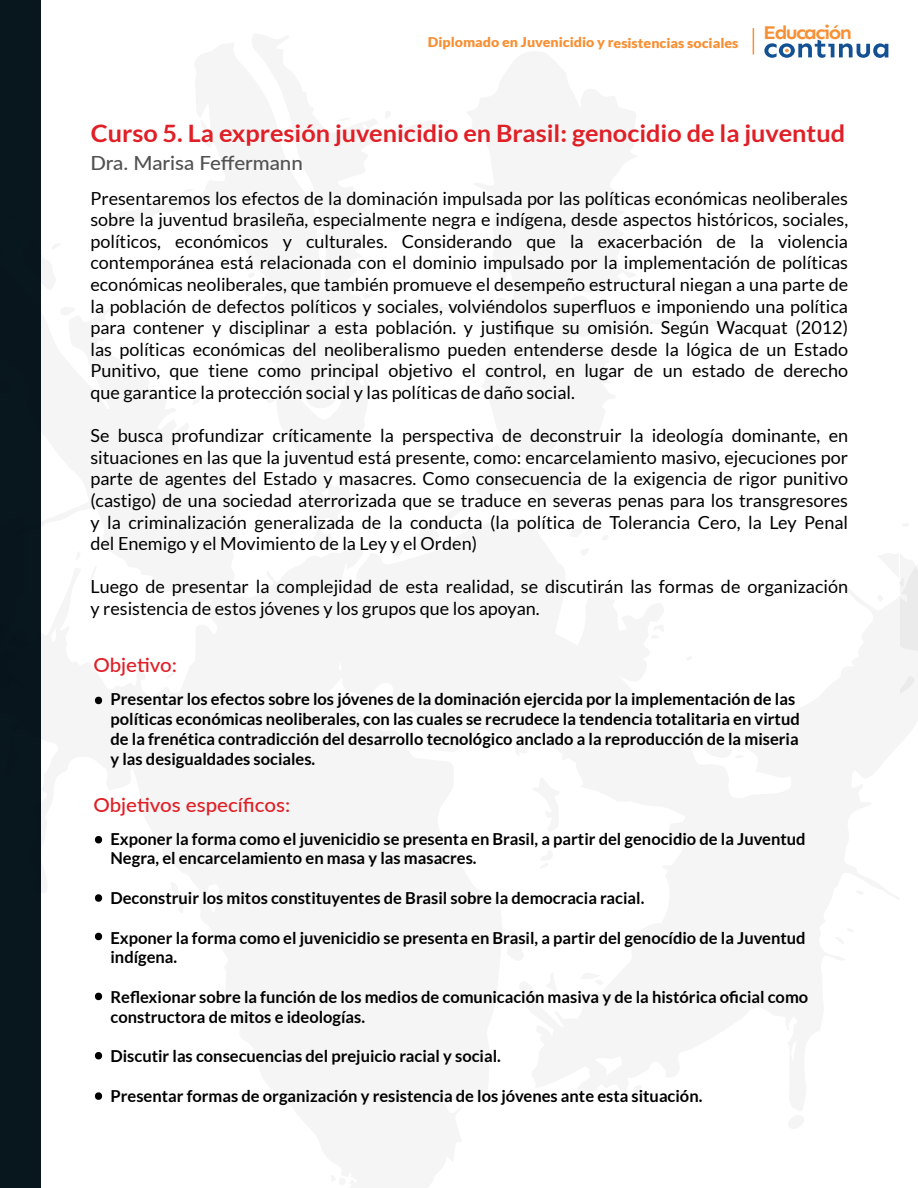
<style>
.page{position:relative;width:918px;height:1188px;background:#fff}
.page>*{position:absolute;margin:0;border:0;box-sizing:border-box;transform-origin:0 0}
.t1{font:700 24px "Lato";color:#e01f26;scale:1.05 1}
.t2{font:500 19.5px "Lato";color:#e01f26;scale:1.05 1}
.t3{font:500 19.5px "Lato";color:#525252;scale:1.05 1}
.t4{font:700 18.9px "Sen";letter-spacing:-.08em;color:#f79034;scale:1.09 1}
.t5{font:18px/21.6px "Lato";color:#000;text-align:justify}
.t6{font:700 16.5px/19.8px "Lato";color:#000}
.t7{font:900 13.5px "Lato";letter-spacing:-.005em;color:#f79034;scale:1.05 1}
</style>
<div class="page">
<div style="left:0;top:0;width:41px;height:1188px;background:#08161d"></div>
<svg style="left:764px;top:40px;width:124px;height:18px"></svg>
<svg style="left:753px;top:28px;width:1px;height:26px"></svg>
<div style="left:422px;top:901px;width:9px;height:7px;background:#f5f5f5;border-radius:2px"></div>
<svg style="left:900px;top:566px;width:18px;height:128px"></svg>
<p class="t7" style="left:428px;top:35px;width:297px">Diplomado en Juvenicidio y resistencias sociales</p>
<p class="t4" style="left:763px;top:22px;width:83px">Educación</p>
<h1 class="t1" style="left:91px;top:119px;width:720px">Curso 5. La expresión juvenicidio en Brasil: genocidio de la juventud</h1>
<p class="t3" style="left:90px;top:149px;width:204px">Dra. Marisa Feffermann</p>
<p class="t5" style="left:90px;top:187px;width:759px">Presentaremos los efectos de la dominación impulsada por las políticas económicas neoliberales sobre la juventud brasileña, especialmente negra e indígena, desde aspectos históricos, sociales, políticos, económicos y culturales. Considerando que la exacerbación de la violencia contemporánea está relacionada con el dominio impulsado por la implementación de políticas económicas neoliberales, que también promueve el desempeño estructural niegan a una parte de la población de defectos políticos y sociales, volviéndolos superfluos e imponiendo una política para contener y disciplinar a esta población. y justifique su omisión. Según Wacquat (2012) las políticas económicas del neoliberalismo pueden entenderse desde la lógica de un Estado Punitivo, que tiene como principal objetivo el control, en lugar de un estado de derecho que garantice la protección social y las políticas de daño social.</p>
<p class="t5" style="left:90px;top:425px;width:759px">Se busca profundizar críticamente la perspectiva de deconstruir la ideología dominante, en situaciones en las que la juventud está presente, como: encarcelamiento masivo, ejecuciones por parte de agentes del Estado y masacres. Como consecuencia de la exigencia de rigor punitivo (castigo) de una sociedad aterrorizada que se traduce en severas penas para los transgresores y la criminalización generalizada de la conducta (la política de Tolerancia Cero, la Ley Penal del Enemigo y el Movimiento de la Ley y el Orden)</p>
<p class="t5" style="left:90px;top:576px;width:759px">Luego de presentar la complejidad de esta realidad, se discutirán las formas de organización y resistencia de estos jóvenes y los grupos que los apoyan.</p>
<p class="t2" style="left:93px;top:651px;width:81px">Objetivo:</p>
<p class="t6" style="left:111px;top:689px;width:691px">Presentar los efectos sobre los jóvenes de la dominación ejercida por la implementación de las políticas económicas neoliberales, con las cuales se recrudece la tendencia totalitaria en virtud de la frenética contradicción del desarrollo tecnológico anclado a la reproducción de la miseria y las desigualdades sociales.</p>
<p class="t2" style="left:93px;top:791px;width:189px">Objetivos específicos:</p>
<p class="t6" style="left:111px;top:828px;width:697px">Exponer la forma como el juvenicidio se presenta en Brasil, a partir del genocidio de la Juventud<br>Negra, el encarcelamiento en masa y las masacres.</p>
<p class="t6" style="left:111px;top:888px;width:535px">Deconstruir los mitos constituyentes de Brasil sobre la democracia racial.</p>
<p class="t6" style="left:111px;top:927px;width:697px">Exponer la forma como el juvenicidio se presenta en Brasil, a partir del genocídio de la Juventud indígena.</p>
<p class="t6" style="left:111px;top:987px;width:699px">Reflexionar sobre la función de los medios de comunicación masiva y de la histórica oficial como constructora de mitos e ideologías.</p>
<p class="t6" style="left:111px;top:1046px;width:392px">Discutir las consecuencias del prejuicio racial y social.</p>
<p class="t6" style="left:111px;top:1086px;width:593px">Presentar formas de organización y resistencia de los jóvenes ante esta situación.</p>
</div>
